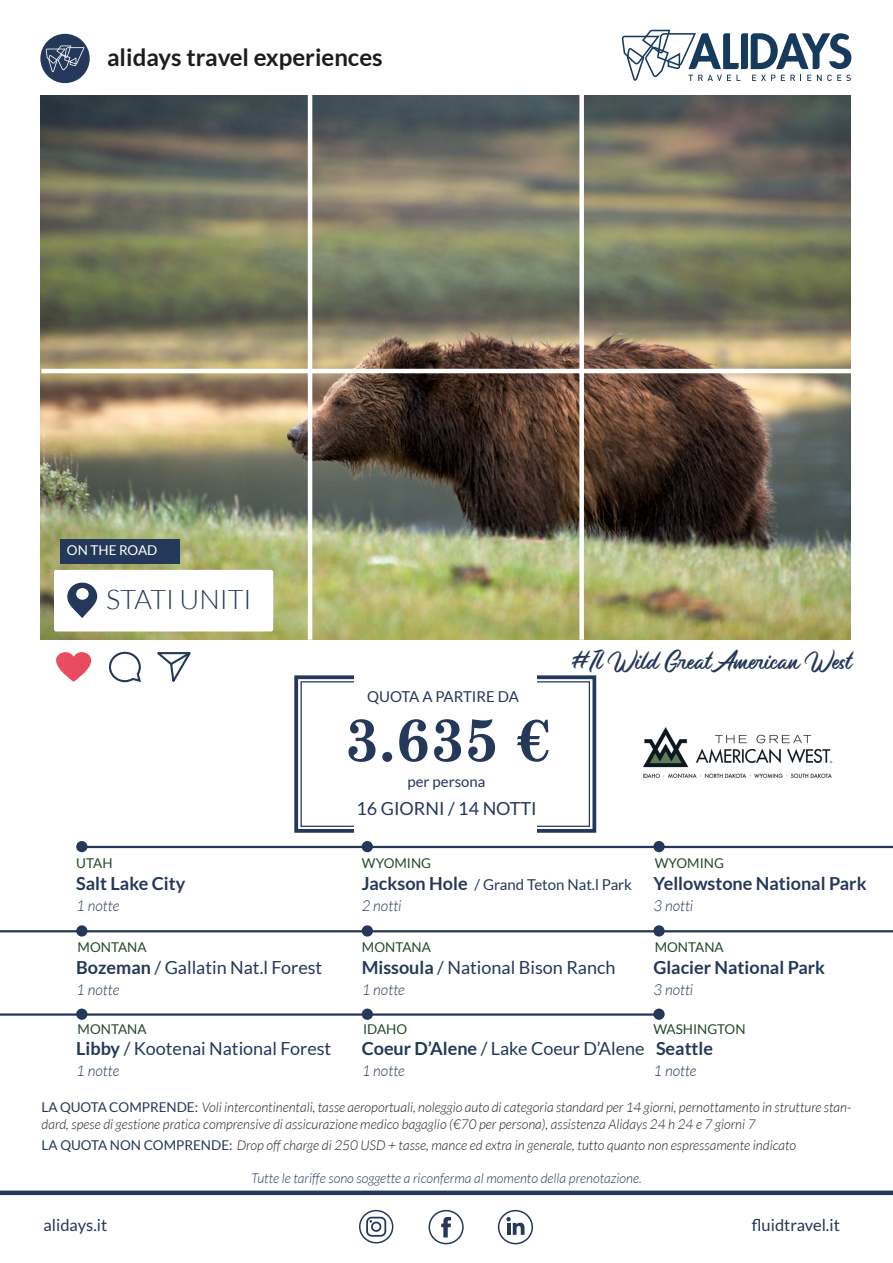
<style>
.page{position:relative;width:893px;height:1263px;background:#fff}
.page>*{position:absolute;margin:0;border:0;box-sizing:border-box;transform-origin:0 0}
.t1{font:700 60px "Century Schoolbook";color:#243859}
.t2{font:300 27px "Lato";color:#243859}
.t3{font:700 24px "Lato";color:#1c1c1c}
.t4{font:19.5px "Monopola Script";color:#243859}
.t5{font:18px "Lato";color:#243859}
.t6{font:700 18px "Lato";color:#243859}
.t7{font:16.5px "Lato";color:#243859}
.t8{font:15px "Lato";color:#243859}
.t9{font:italic 300 15px "Lato";color:#243859}
.t10{font:italic 300 13.5px/16.2px "Lato";color:#231f20}
.t11{font:italic 300 13.5px "Lato";color:#243859}
.t12{font:13.5px "Lato";color:#234b28}
.t13{font:13.5px "Lato";color:#fff}
.s1{font-weight:700;font-size:18px}
.s2{font-weight:700}
.s3{font-weight:400;font-style:normal;color:#243859}
</style>
<div class="page">
<img style="left:40px;top:96px;width:810px;height:543px">
<hr style="left:308px;top:91px;width:4px;height:549px;background:#fff">
<div style="left:579px;top:91px;width:5px;height:549px;background:#fff"></div>
<hr style="left:41px;top:369px;width:810px;height:4px;background:#fff">
<div style="left:40px;top:34px;width:50px;height:49px;background:#243859;border-radius:50%"></div>
<svg style="left:46px;top:45px;width:39px;height:27px"></svg>
<div style="left:428px;top:1210px;width:36px;height:34px;border:2px solid #243859;border-radius:50%"></div>
<svg style="left:441px;top:1217px;width:10px;height:20px"></svg>
<div style="left:498px;top:1210px;width:35px;height:34px;border:2px solid #243859;border-radius:50%"></div>
<svg style="left:506px;top:1217px;width:18px;height:18px"></svg>
<svg style="left:359px;top:1210px;width:34px;height:33px"></svg>
<svg style="left:109px;top:651px;width:32px;height:32px"></svg>
<svg style="left:157px;top:652px;width:34px;height:30px"></svg>
<img style="left:56px;top:652px;width:35px;height:30px">
<div style="left:0;top:1190px;width:893px;height:5px;background:#243859"></div>
<svg style="left:622px;top:30px;width:229px;height:51px"></svg>
<div style="left:54px;top:570px;width:219px;height:61px;background:#fff;border-radius:2px"></div>
<svg style="left:67px;top:582px;width:31px;height:36px"></svg>
<svg style="left:294px;top:675px;width:303px;height:158px"></svg>
<div style="left:301px;top:681px;width:289px;height:146px;border:1px solid #243859"></div>
<div style="left:354px;top:663px;width:183px;height:181px;background:#fff"></div>
<div style="left:60px;top:540px;width:119px;height:24px;background:#243859"></div>
<hr style="left:0;top:930px;width:893px;height:2px;background:#243859">
<hr style="left:82px;top:846px;width:811px;height:2px;background:#243859">
<hr style="left:0;top:1013px;width:659px;height:3px;background:#243859">
<div style="left:76px;top:925px;width:11px;height:11px;background:#243859;border-radius:50%"></div>
<div style="left:76px;top:841px;width:11px;height:11px;background:#243859;border-radius:50%"></div>
<div style="left:76px;top:1008px;width:11px;height:12px;background:#243859;border-radius:50%"></div>
<div style="left:653px;top:925px;width:12px;height:11px;background:#243859;border-radius:50%"></div>
<div style="left:653px;top:1008px;width:12px;height:12px;background:#243859;border-radius:50%"></div>
<div style="left:653px;top:841px;width:12px;height:11px;background:#243859;border-radius:50%"></div>
<div style="left:362px;top:925px;width:11px;height:11px;background:#243859;border-radius:50%"></div>
<div style="left:362px;top:1008px;width:11px;height:12px;background:#243859;border-radius:50%"></div>
<div style="left:362px;top:841px;width:11px;height:11px;background:#243859;border-radius:50%"></div>
<img style="left:643px;top:728px;width:190px;height:50px">
<h3 class="t3" style="left:107px;top:43px;width:277px">alidays travel experiences</h3>
<p class="t13" style="left:67px;top:543px;width:92px">ON THE ROAD</p>
<p class="t2" style="left:106px;top:585px;width:147px">STATI UNITI</p>
<p class="t12" style="left:76px;top:856px;width:38px">UTAH</p>
<p class="t6" style="left:76px;top:873px;width:111px">Salt Lake City</p>
<p class="t9" style="left:76px;top:897px;width:45px">1 notte</p>
<p class="t8" style="left:367px;top:688px;width:153px">QUOTA A PARTIRE DA</p>
<p class="t1" style="left:344px;top:703px;width:208px">3.635 €</p>
<p class="t5" style="left:356px;top:798px;width:182px">16 GIORNI / 14 NOTTI</p>
<p class="t8" style="left:407px;top:773px;width:80px">per persona</p>
<p class="t4" style="left:572px;top:647px;width:281px">#Il Wild GreatAmerican West</p>
<p class="t12" style="left:362px;top:855px;width:71px">WYOMING</p>
<p class="t12" style="left:655px;top:855px;width:71px">WYOMING</p>
<p class="t8" style="left:362px;top:876px;width:272px"><span class="s1">Jackson Hole</span> / Grand Teton Nat.l Park</p>
<p class="t9" style="left:362px;top:897px;width:41px">2 notti</p>
<p class="t6" style="left:653px;top:873px;width:215px">Yellowstone National Park</p>
<p class="t9" style="left:653px;top:897px;width:41px">3 notti</p>
<p class="t12" style="left:78px;top:939px;width:71px">MONTANA</p>
<p class="t12" style="left:362px;top:939px;width:71px">MONTANA</p>
<p class="t12" style="left:655px;top:939px;width:71px">MONTANA</p>
<p class="t5" style="left:76px;top:958px;width:248px"><span class="s2">Bozeman</span> / Gallatin Nat.l Forest</p>
<p class="t9" style="left:76px;top:982px;width:45px">1 notte</p>
<p class="t5" style="left:362px;top:958px;width:255px"><span class="s2">Missoula</span> / National Bison Ranch</p>
<p class="t9" style="left:362px;top:982px;width:45px">1 notte</p>
<p class="t12" style="left:78px;top:1021px;width:71px">MONTANA</p>
<p class="t12" style="left:363px;top:1021px;width:46px">IDAHO</p>
<p class="t5" style="left:76px;top:1039px;width:257px"><span class="s2">Libby</span> / Kootenai National Forest</p>
<p class="t9" style="left:76px;top:1063px;width:45px">1 notte</p>
<p class="t5" style="left:362px;top:1039px;width:284px"><span class="s2">Coeur D’Alene</span> / Lake Coeur D’Alene</p>
<p class="t9" style="left:362px;top:1063px;width:45px">1 notte</p>
<p class="t6" style="left:653px;top:957px;width:173px">Glacier National Park</p>
<p class="t9" style="left:653px;top:982px;width:41px">3 notti</p>
<p class="t12" style="left:653px;top:1021px;width:94px">WASHINGTON</p>
<p class="t6" style="left:656px;top:1038px;width:59px">Seattle</p>
<p class="t9" style="left:653px;top:1063px;width:45px">1 notte</p>
<p class="t10" style="left:42px;top:1100px;width:811px"><span class="s3">LA QUOTA COMPRENDE:</span> Voli intercontinentali, tasse aeroportuali, noleggio auto di categoria standard per 14 giorni, pernottamento in strutture stan&shy;dard, spese di gestione pratica comprensive di assicurazione medico bagaglio (€70 per persona), assistenza Alidays 24 h 24 e 7 giorni 7</p>
<p class="t10" style="left:42px;top:1138px;width:756px"><span class="s3">LA QUOTA NON COMPRENDE:</span> Drop off charge di 250 USD + tasse, mance ed extra in generale, tutto quanto non espressamente indicato</p>
<p class="t11" style="left:251px;top:1170px;width:392px">Tutte le tariffe sono soggette a riconferma al momento della prenotazione.</p>
<p class="t7" style="left:44px;top:1215px;width:65px">alidays.it</p>
<p class="t7" style="left:752px;top:1215px;width:89px">fluidtravel.it</p>
</div>
